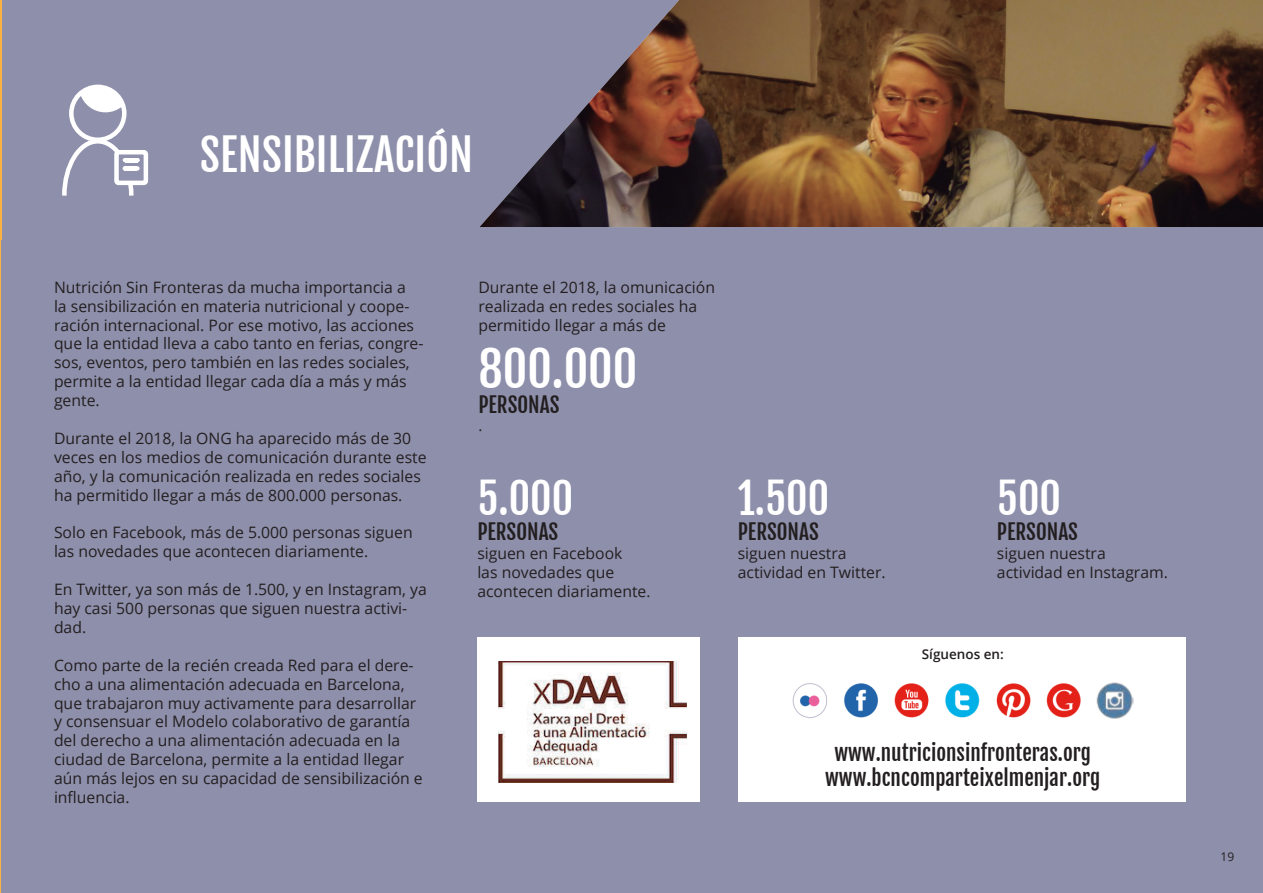
<style>
.page{position:relative;width:1263px;height:893px;background:#8e8fab}
.page>*{position:absolute;margin:0;border:0;box-sizing:border-box;transform-origin:0 0}
.númeropequeño{font:48px "Fjalla One";color:#fff}
.t1{font:43.5px "Fjalla One";color:#fff}
.númeropequeño-2{font:42px "Fjalla One";color:#fff}
.t2{font:21px "Fjalla One";color:#231f20}
.t3{font:15.75px/18.9px "Open Sans";color:#231f20}
.t4{font:15px "Open Sans";color:#231f20}
.t5{font:600 13.5px "Open Sans";color:#231f20}
.t6{font:12px "Open Sans";color:#231f20}
.s1{font-size:15px}
</style>
<div class="page">
<img style="left:479px;top:0;width:784px;height:227px">
<div style="left:738px;top:638px;width:447px;height:164px;background:#fff"></div>
<div style="left:477px;top:637px;width:222px;height:164px;background:#fff"></div>
<img style="left:792px;top:682px;width:342px;height:37px">
<img style="left:498px;top:661px;width:188px;height:121px">
<hr style="left:0;top:0;width:1px;height:893px;background:#fcb240">
<div style="left:69px;top:85px;width:58px;height:57px;border:4px solid #fff;border-radius:50%"></div>
<div style="left:114px;top:150px;width:34px;height:35px;border:4px solid #fff;border-radius:2px"></div>
<svg style="left:79px;top:88px;width:46px;height:24px"></svg>
<svg style="left:62px;top:137px;width:78px;height:59px"></svg>
<p class="t1" style="left:200px;top:128px;width:275px">SENSIBILIZACIÓN</p>
<p class="t3" style="left:54px;top:277px;width:371px">Nutrición Sin Fronteras da mucha importancia a<br>la sensibilización en materia nutricional y coope&shy;ración internacional. Por ese motivo, las acciones que la entidad lleva a cabo tanto en ferias, congre&shy;sos, eventos, pero también en las redes sociales, permite a la entidad llegar cada día a más y más gente.</p>
<p class="t3" style="left:54px;top:428px;width:374px">Durante el 2018, la ONG ha aparecido más de 30 veces en los medios de comunicación durante este año, y la comunicación realizada en redes sociales ha permitido llegar a más de 800.000 personas.</p>
<p class="t3" style="left:54px;top:523px;width:360px">Solo en Facebook, más de 5.000 personas siguen las novedades que acontecen diariamente.</p>
<p class="t3" style="left:54px;top:580px;width:374px">En Twitter, ya son más de 1.500, y en Instagram, ya hay casi 500 personas que siguen nuestra activi&shy;dad.</p>
<p class="t3" style="left:54px;top:655px;width:370px">Como parte de la recién creada Red para el dere&shy;cho a una alimentación adecuada en Barcelona, que trabajaron muy activamente para desarrollar y consensuar el Modelo colaborativo de garantía del derecho a una alimentación adecuada en la ciudad de Barcelona, permite a la entidad llegar aún más lejos en su capacidad de sensibilización e influencia.</p>
<p class="t3" style="left:478px;top:277px;width:238px">Durante el 2018, la omunicación realizada en redes sociales ha permitido llegar a más de</p>
<p class="númeropequeño" style="left:478px;top:340px;width:160px">800.000</p>
<p class="t2" style="left:478px;top:392px;width:83px">PERSONAS</p>
<p class="t4" style="left:478px;top:416px;width:5px">.</p>
<p class="númeropequeño-2" style="left:477px;top:472px;width:97px">5.000</p>
<p class="t2" style="left:477px;top:519px;width:83px">PERSONAS</p>
<p class="t3" style="left:477px;top:543px;width:175px">siguen en Facebook<br>las novedades que acontecen diariamente<span class="s1">.</span></p>
<p class="númeropequeño-2" style="left:738px;top:472px;width:93px">1.500</p>
<p class="t2" style="left:738px;top:519px;width:83px">PERSONAS</p>
<p class="t3" style="left:738px;top:543px;width:149px">siguen nuestra actividad en Twitter.</p>
<p class="númeropequeño-2" style="left:997px;top:472px;width:66px">500</p>
<p class="t2" style="left:997px;top:519px;width:83px">PERSONAS</p>
<p class="t3" style="left:997px;top:543px;width:172px">siguen nuestra actividad en Instagram.</p>
<p class="t5" style="left:922px;top:645px;width:84px">Síguenos en:</p>
<p class="t2" style="left:834px;top:740px;width:258px">www.nutricionsinfronteras.org</p>
<p class="t2" style="left:825px;top:765px;width:277px">www.bcncomparteixelmenjar.org</p>
<p class="t6" style="left:1220px;top:848px;width:15px">19</p>
</div>
